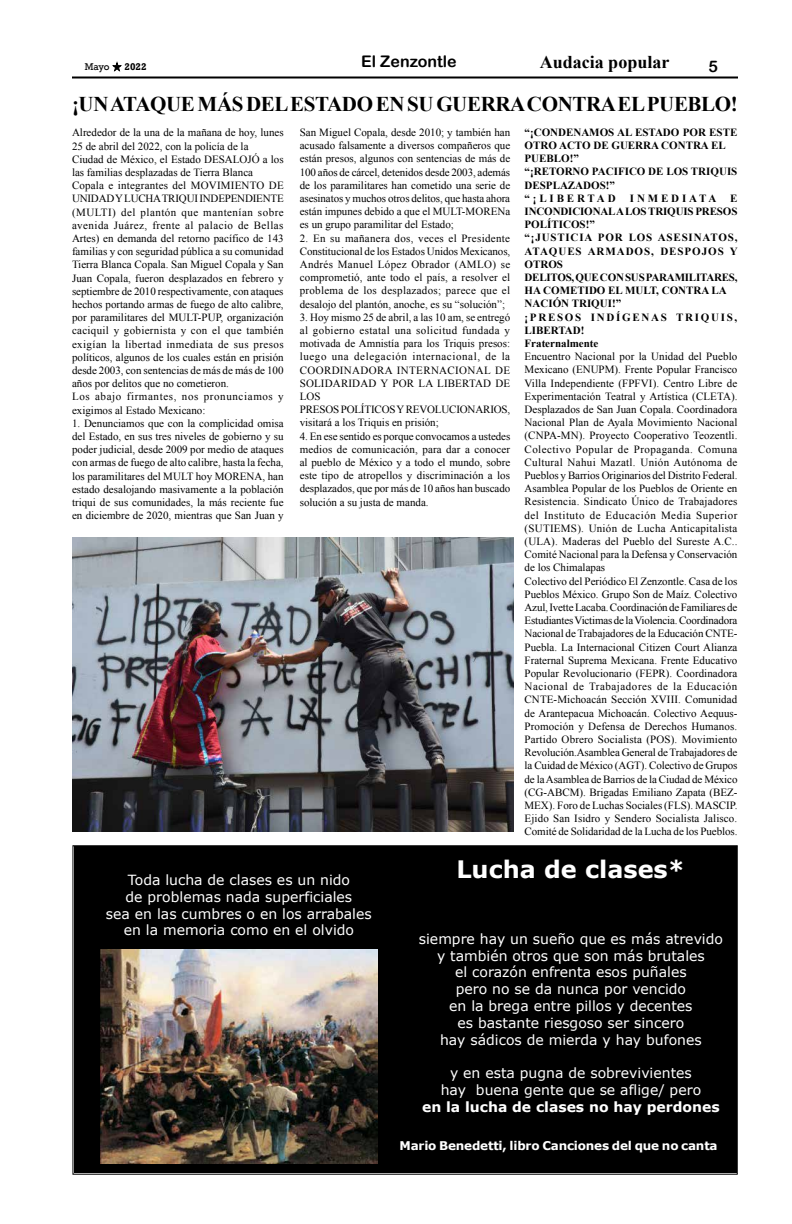
<style>
.page{position:relative;width:792px;height:1224px;background:#fff}
.page>*{position:absolute;margin:0;border:0;box-sizing:border-box;transform-origin:0 0}
.t1{font:700 24px "Verdana";color:#fff}
.t2{font:700 21px "Times New Roman";letter-spacing:-.02em;color:#000}
.t3{font:700 18px "Times New Roman";color:#000}
.t4{font:16px "Arial Rounded MT Bold";color:#000}
.t5{font:14px/16.8px "Verdana";color:#fff;text-align:center}
.t6{font:700 14px "Verdana";color:#fff}
.t7{font:700 12px "Verdana";letter-spacing:-.015em;color:#fff}
.t8{font:11px/13.2px "Times New Roman";color:#000;text-align:justify}
.t9{font:700 11px/13.2px "Times New Roman";color:#000}
.t10{font:10px "Rockwell";color:#000}
.t11{font:700 10px "Rockwell";color:#000}
.s1{color:#000}
</style>
<div class="page">
<hr style="left:72px;top:76px;width:666px;height:2px;background:#000">
<svg style="left:112px;top:62px;width:10px;height:10px"></svg>
<div style="left:73px;top:845px;width:665px;height:330px;background:#000"></div>
<img style="left:72px;top:537px;width:442px;height:295px">
<img style="left:101px;top:950px;width:276px;height:214px">
<h3 class="t4" style="left:361px;top:52px;width:97px">El Zenzontle</h3>
<p class="t10" style="left:85px;top:61px;width:26px">Mayo</p>
<p class="t11" style="left:125px;top:60px;width:24px">2022</p>
<h3 class="t3" style="left:540px;top:49px;width:131px">Audacia popular</h3>
<h3 class="t4" style="left:709px;top:57px;width:11px">5</h3>
<h2 class="t2" style="left:72px;top:88px;width:667px">¡UN ATAQUE MÁS DEL ESTADO EN SU GUERRA CONTRA EL PUEBLO!</h2>
<p class="t8" style="left:72px;top:126px;width:213px;text-align:left">Alrededor de la una de la mañana de hoy, lunes 25 de abril del 2022, con la policía de la<br>Ciudad de México, el Estado DESALOJÓ a los las familias desplazadas de Tierra Blanca Copala e integrantes del MOVIMIENTO DE UNIDAD Y LUCHA TRIQUI INDEPENDIENTE (MULTI) del plantón que mantenían sobre avenida Juárez, frente al palacio de Bellas Artes) en demanda del retorno pacífico de 143 familias y con seguridad pública a su comunidad Tierra Blanca Copala. San Miguel Copala y San Juan Copala, fueron desplazados en febrero y septiembre de 2010 respectivamente, con ataques hechos portando armas de fuego de alto calibre, por paramilitares del MULT-PUP, organización caciquil y gobiernista y con el que también exigían la libertad inmediata de sus presos políticos, algunos de los cuales están en prisión desde 2003, con sentencias de más de más de 100 años por delitos que no cometieron.<br>Los abajo firmantes, nos pronunciamos y exigimos al Estado Mexicano:</p>
<p class="t8" style="left:72px;top:416px;width:213px">1. Denunciamos que con la complicidad omisa del Estado, en sus tres niveles de gobierno y su poder judicial, desde 2009 por medio de ataques con armas de fuego de alto calibre, hasta la fecha, los paramilitares del MULT hoy MORENA, han estado desalojando masivamente a la población triqui de sus comunidades, la más reciente fue en diciembre de 2020, mientras que San Juan y</p>
<p class="t8" style="left:300px;top:125px;width:212px">San Miguel Copala, desde 2010; y también han acusado falsamente a diversos compañeros que están presos, algunos con sentencias de más de 100 años de cárcel, detenidos desde 2003, además de los paramilitares han cometido una serie de asesinatos y muchos otros delitos, que hasta ahora están impunes debido a que el MULT-MORENa es un grupo paramilitar del Estado;</p>
<p class="t8" style="left:300px;top:231px;width:212px">2. En su mañanera dos, veces el Presidente Constitucional de los Estados Unidos Mexicanos, Andrés Manuel López Obrador (AMLO) se comprometió, ante todo el país, a resolver el problema de los desplazados; parece que el desalojo del plantón, anoche, es su “solución”;</p>
<p class="t8" style="left:300px;top:310px;width:212px;text-align:left">3. Hoy mismo 25 de abril, a las 10 am, se entregó al gobierno estatal una solicitud fundada y motivada de Amnistía para los Triquis presos: luego una delegación internacional, de la COORDINADORA INTERNACIONAL DE SOLIDARIDAD Y POR LA LIBERTAD DE LOS<br>PRESOS POLÍTICOS Y REVOLUCIONARIOS, visitará a los Triquis en prisión;</p>
<p class="t8" style="left:300px;top:429px;width:212px">4. En ese sentido es porque convocamos a ustedes medios de comunicación, para dar a conocer al pueblo de México y a todo el mundo, sobre este tipo de atropellos y discriminación a los desplazados, que por más de 10 años han buscado solución a su justa de manda.</p>
<p class="t9" style="left:525px;top:125px;width:214px">“¡CONDENAMOS AL ESTADO POR ESTE<br>OTRO ACTO DE GUERRA CONTRA EL<br>PUEBLO!”<br>“¡RETORNO PACIFICO DE LOS TRIQUIS<br>DESPLAZADOS!”<br>“¡LIBERTAD</p>
<p class="t9" style="left:525px;top:191px;width:215px;text-indent:105px">INMEDIATA E<br>INCONDICIONAL A LOS TRIQUIS PRESOS<br>POLÍTICOS!”<br>“¡JUSTICIA POR LOS ASESINATOS,<br>ATAQUES ARMADOS, DESPOJOS Y<br>OTROS<br>DELITOS, QUE CON SUS PARAMILITARES,<br>HA COMETIDO EL MULT, CONTRA LA<br>NACIÓN TRIQUI!”<br>¡PRESOS INDÍGENAS TRIQUIS,<br>LIBERTAD!<br>Fraternalmente</p>
<p class="t8" style="left:525px;top:350px;width:215px;text-align:left">Encuentro Nacional por la Unidad del Pueblo Mexicano (ENUPM). Frente Popular Francisco Villa Independiente (FPFVI). Centro Libre de Experimentación Teatral y Artística (CLETA).<br>Desplazados de San Juan Copala. Coordinadora Nacional Plan de Ayala Movimiento Nacional (CNPA-MN). Proyecto Cooperativo Teozentli.<br>Colectivo Popular de Propaganda. Comuna Cultural Nahui Mazatl. Unión Autónoma de Pueblos y Barrios Originarios del Distrito Federal.<br>Asamblea Popular de los Pueblos de Oriente en Resistencia. Sindicato Único de Trabajadores del Instituto de Educación Media Superior (SUTIEMS). Unión de Lucha Anticapitalista (ULA). Maderas del Pueblo del Sureste A.C..<br>Comité Nacional para la Defensa y Conservación de los Chimalapas<br>Colectivo del Periódico El Zenzontle. Casa de los Pueblos México. Grupo Son de Maíz. Colectivo Azul, Ivette Lacaba. Coordinación de Familiares de Estudiantes Victimas de la Violencia. Coordinadora Nacional de Trabajadores de la Educación CNTE-Puebla. La Internacional Citizen Court Alianza Fraternal Suprema Mexicana. Frente Educativo Popular Revolucionario (FEPR). Coordinadora Nacional de Trabajadores de la Educación CNTE-Michoacán Sección XVIII. Comunidad de Arantepacua Michoacán. Colectivo Aequus-Promoción y Defensa de Derechos Humanos.<br>Partido Obrero Socialista (POS). Movimiento Revolución.Asamblea General de Trabajadores de la Cuidad de México (AGT). Colectivo de Grupos de la Asamblea de Barrios de la Ciudad de México (CG-ABCM). Brigadas Emiliano Zapata (BEZ-MEX). Foro de Luchas Sociales (FLS). MASCIP.<br>Ejido San Isidro y Sendero Socialista Jalisco.<br>Comité de Solidaridad de la Lucha de los Pueblos.</p>
<p class="t5" style="left:106px;top:871px;width:267px">Toda lucha de clases es un nido<br>de problemas nada superficiales<br>sea en las cumbres o en los arrabales en la memoria como en el olvido</p>
<h1 class="t1" style="left:456px;top:852px;width:230px">Lucha de clases*</h1>
<p class="t5" style="left:419px;top:930px;width:306px">siempre hay un sueño que es más atrevido y también otros que son más brutales<br>el corazón enfrenta esos puñales<br>pero no se da nunca por vencido<br>en la brega entre pillos y decentes<br>es bastante riesgoso ser sincero<br>hay sádicos de mierda y hay bufones</p>
<p class="t5" style="left:441px;top:1065px;width:262px">y en esta pugna de sobrevivientes hay buena gente que se aflige/ pero</p>
<p class="t6" style="left:422px;top:1097px;width:299px">en la lucha de clases no hay perdones</p>
<p class="t7" style="left:391px;top:1137px;width:328px"><span class="s1">*</span>Mario Benedetti, libro Canciones del que no canta</p>
</div>
